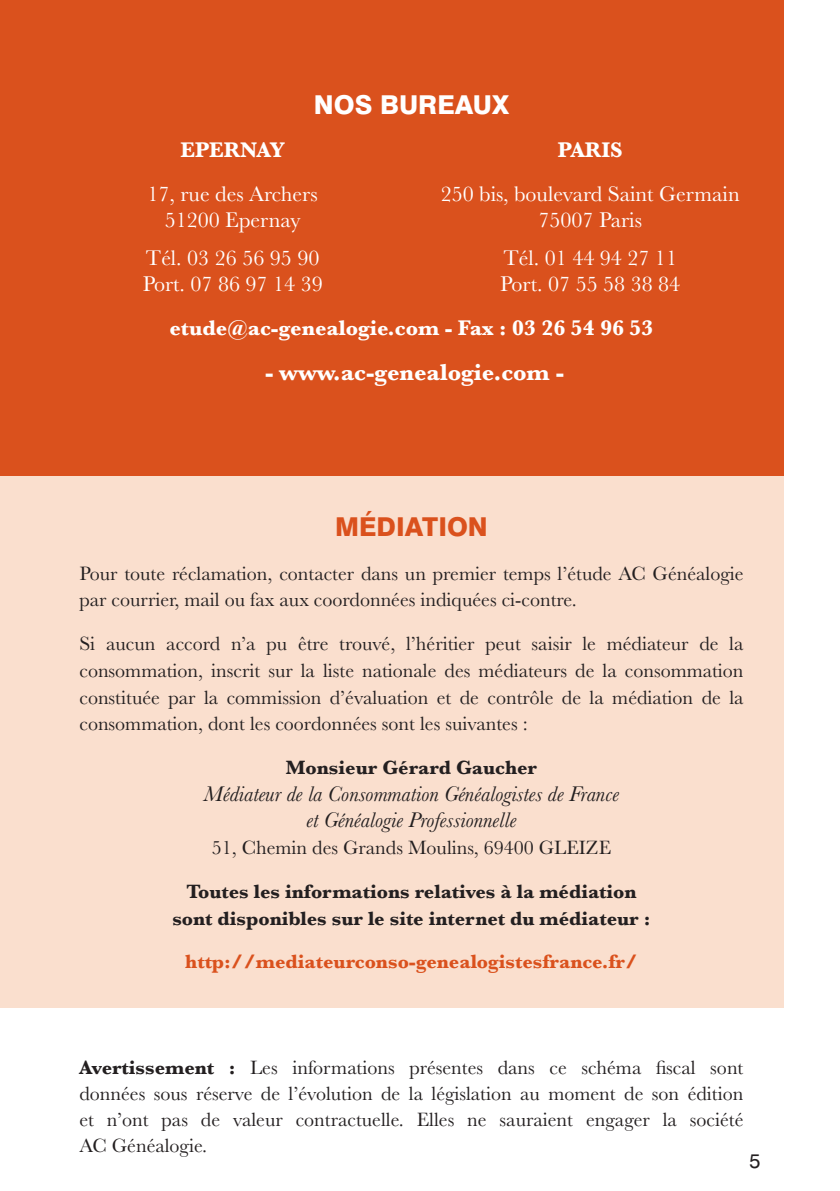
<style>
.page{position:relative;width:840px;height:1191px;background:#fff}
.page>*{position:absolute;margin:0;border:0;box-sizing:border-box;transform-origin:0 0}
.t1{font:800 26px "Swiss 721 BT";color:#fff}
.t2{font:800 26px "Swiss 721 BT";color:#da511d}
.t3{font:700 24px "Baskerville";color:#fff}
.t4{font:22px/26.4px "Baskerville";color:#fff;text-align:center}
.t5{font:italic 22px/26.8px "Baskerville";color:#231f20;text-align:center}
.t6{font:700 22px "Baskerville";color:#fff}
.t7{font:20px/26.8px "Baskerville";color:#231f20;text-align:justify}
.t8{font:700 20px/26.8px "Baskerville";color:#231f20;text-align:center}
.t9{font:700 20px "Baskerville";color:#da511d}
.t10{font:20px "Swiss 721 BT";color:#231f20}
.s1{font-weight:700}
</style>
<div class="page">
<div style="left:0;top:475px;width:782px;height:533px;background:#fadfce"></div>
<div style="left:0;top:0;width:782px;height:475px;background:#da511d"></div>
<h1 class="t1" style="left:314px;top:89px;width:196px">NOS BUREAUX</h1>
<p class="t6" style="left:180px;top:135px;width:106px">EPERNAY</p>
<p class="t4" style="left:147px;top:180px;width:172px">17, rue des Archers<br>51200 Epernay</p>
<p class="t4" style="left:143px;top:245px;width:181px;text-align:left">Tél. 03 26 56 95 90<br>Port. 07 86 97 14 39</p>
<p class="t6" style="left:557px;top:135px;width:66px">PARIS</p>
<p class="t4" style="left:440px;top:180px;width:300px">250 bis, boulevard Saint Germain<br>75007 Paris</p>
<p class="t4" style="left:500px;top:245px;width:181px;text-align:left">Tél. 01 44 94 27 11<br>Port. 07 55 58 38 84</p>
<p class="t6" style="left:169px;top:312px;width:485px">etude@ac-genealogie.com - Fax : 03 26 54 96 53</p>
<p class="t3" style="left:265px;top:356px;width:300px">- www.ac-genealogie.com -</p>
<h1 class="t2" style="left:335px;top:511px;width:154px">MÉDIATION</h1>
<p class="t7" style="left:79px;top:560px;width:665px">Pour toute réclamation, contacter dans un premier temps l’étude AC Généalogie par courrier, mail ou fax aux coordonnées indiquées ci-contre.</p>
<p class="t7" style="left:79px;top:630px;width:665px">Si aucun accord n’a pu être trouvé, l’héritier peut saisir le médiateur de la consommation, inscrit sur la liste nationale des médiateurs de la consommation constituée par la commission d’évaluation et de contrôle de la médiation de la consommation, dont les coordonnées sont les suivantes :</p>
<p class="t8" style="left:285px;top:754px;width:253px">Monsieur Gérard Gaucher</p>
<p class="t5" style="left:204px;top:780px;width:416px">Médiateur de la Consommation Généalogistes de France et Généalogie Professionnelle</p>
<p class="t7" style="left:212px;top:834px;width:401px">51, Chemin des Grands Moulins, 69400 GLEIZE</p>
<p class="t8" style="left:172px;top:878px;width:479px">Toutes les informations relatives à la médiation sont disponibles sur le site internet du médiateur :</p>
<p class="t9" style="left:185px;top:948px;width:453px">http://mediateurconso-genealogistesfrance.fr/</p>
<p class="t7" style="left:79px;top:1054px;width:665px;line-height:26px"><span class="s1">Avertissement :</span> Les informations présentes dans ce schéma fiscal sont données sous réserve de l’évolution de la législation au moment de son édition et n’ont pas de valeur contractuelle. Elles ne sauraient engager la société AC Généalogie.</p>
<p class="t10" style="left:749px;top:1149px;width:12px">5</p>
</div>
